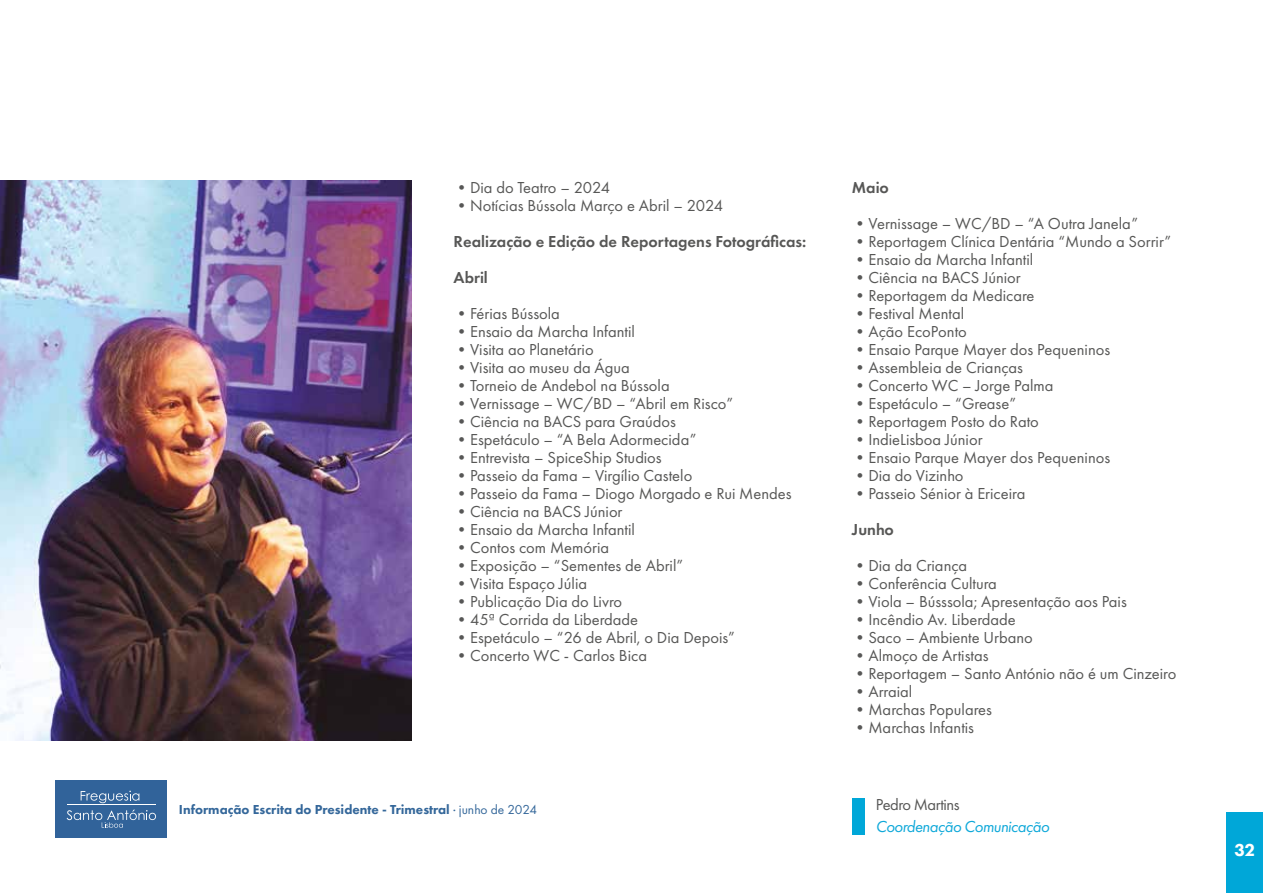
<style>
.page{position:relative;width:1263px;height:893px;background:#fff}
.page>*{position:absolute;margin:0;border:0;box-sizing:border-box;transform-origin:0 0}
.t1{font:800 18px "Futura PT";color:#fff}
.t2{font:16.5px "Futura PT";color:#575756}
.t3{font:600 16.5px/36px "Futura PT";color:#575756}
.t4{font:italic 16.5px "Futura PT";letter-spacing:-.03em;color:#0ea8d9}
.t5{font:16.5px "Futura PT";letter-spacing:-.03em;color:#575756}
.t6{font:800 13.5px "Futura PT";color:#34679a}
.s1{font-weight:400}
</style>
<div class="page">
<img style="left:0;top:181px;width:411px;height:560px">
<div style="left:1227px;top:812px;width:36px;height:81px;background:#00a7d8"></div>
<div style="left:55px;top:781px;width:112px;height:57px;background:#31639a"></div>
<svg style="left:81px;top:791px;width:58px;height:12px"></svg>
<svg style="left:67px;top:810px;width:89px;height:18px"></svg>
<hr style="left:67px;top:805px;width:89px;height:1px;background:#fff">
<div style="left:852px;top:799px;width:13px;height:36px;background:#00a7d8"></div>
<p class="t2" style="left:454px;top:178px;width:158px">•Dia do Teatro – 2024</p>
<p class="t2" style="left:454px;top:196px;width:271px">•Notícias Bússola Março e Abril – 2024</p>
<p class="t3" style="left:454px;top:224px;width:354px">Realização e Edição de Reportagens Fotográficas:<br>Abril</p>
<p class="t2" style="left:454px;top:304px;width:108px">•Férias Bússola</p>
<p class="t2" style="left:454px;top:322px;width:183px">•Ensaio da Marcha Infantil</p>
<p class="t2" style="left:454px;top:340px;width:142px">•Visita ao Planetário</p>
<p class="t2" style="left:454px;top:358px;width:178px">•Visita ao museu da Água</p>
<p class="t2" style="left:454px;top:376px;width:218px">•Torneio de Andebol na Bússola</p>
<p class="t2" style="left:454px;top:394px;width:281px">•Vernissage – WC/BD – “Abril em Risco”</p>
<p class="t2" style="left:454px;top:412px;width:224px">•Ciência na BACS para Graúdos</p>
<p class="t2" style="left:454px;top:430px;width:244px">•Espetáculo – “A Bela Adormecida”</p>
<p class="t2" style="left:454px;top:448px;width:210px">•Entrevista – SpiceShip Studios</p>
<p class="t2" style="left:454px;top:466px;width:240px">•Passeio da Fama – Virgílio Castelo</p>
<p class="t2" style="left:454px;top:484px;width:340px">•Passeio da Fama – Diogo Morgado e Rui Mendes</p>
<p class="t2" style="left:454px;top:502px;width:170px">•Ciência na BACS Júnior</p>
<p class="t2" style="left:454px;top:520px;width:183px">•Ensaio da Marcha Infantil</p>
<p class="t2" style="left:454px;top:538px;width:157px">•Contos com Memória</p>
<p class="t2" style="left:454px;top:556px;width:231px">•Exposição – “Sementes de Abril”</p>
<p class="t2" style="left:454px;top:574px;width:135px">•Visita Espaço Júlia</p>
<p class="t2" style="left:454px;top:592px;width:170px">•Publicação Dia do Livro</p>
<p class="t2" style="left:454px;top:610px;width:186px">•45ª Corrida da Liberdade</p>
<p class="t2" style="left:454px;top:628px;width:283px">•Espetáculo – “26 de Abril, o Dia Depois”</p>
<p class="t2" style="left:454px;top:646px;width:195px">•Concerto WC - Carlos Bica</p>
<p class="t6" style="left:179px;top:801px;width:360px">Informação Escrita do Presidente - Trimestral <span class="s1">· junho de 2024</span></p>
<p class="t3" style="left:852px;top:170px;width:39px">Maio</p>
<p class="t2" style="left:852px;top:214px;width:288px">•Vernissage – WC/BD – “A Outra Janela”</p>
<p class="t2" style="left:852px;top:232px;width:321px">•Reportagem Clínica Dentária “Mundo a Sorrir”</p>
<p class="t2" style="left:852px;top:250px;width:183px">•Ensaio da Marcha Infantil</p>
<p class="t2" style="left:852px;top:268px;width:170px">•Ciência na BACS Júnior</p>
<p class="t2" style="left:852px;top:286px;width:184px">•Reportagem da Medicare</p>
<p class="t2" style="left:852px;top:304px;width:114px">•Festival Mental</p>
<p class="t2" style="left:852px;top:322px;width:116px">•Ação EcoPonto</p>
<p class="t2" style="left:852px;top:340px;width:260px">•Ensaio Parque Mayer dos Pequeninos</p>
<p class="t2" style="left:852px;top:358px;width:173px">•Assembleia de Crianças</p>
<p class="t2" style="left:852px;top:376px;width:203px">•Concerto WC – Jorge Palma</p>
<p class="t2" style="left:852px;top:394px;width:166px">•Espetáculo – “Grease”</p>
<p class="t2" style="left:852px;top:412px;width:188px">•Reportagem Posto do Rato</p>
<p class="t2" style="left:852px;top:430px;width:132px">•IndieLisboa Júnior</p>
<p class="t2" style="left:852px;top:448px;width:260px">•Ensaio Parque Mayer dos Pequeninos</p>
<p class="t2" style="left:852px;top:466px;width:113px">•Dia do Vizinho</p>
<p class="t2" style="left:852px;top:484px;width:175px">•Passeio Sénior à Ericeira</p>
<p class="t3" style="left:852px;top:512px;width:43px">Junho</p>
<p class="t2" style="left:852px;top:556px;width:117px">•Dia da Criança</p>
<p class="t2" style="left:852px;top:574px;width:147px">•Conferência Cultura</p>
<p class="t2" style="left:852px;top:592px;width:276px">•Viola – Bússsola; Apresentação aos Pais</p>
<p class="t2" style="left:852px;top:610px;width:165px">•Incêndio Av. Liberdade</p>
<p class="t2" style="left:852px;top:628px;width:182px">•Saco – Ambiente Urbano</p>
<p class="t2" style="left:852px;top:646px;width:138px">•Almoço de Artistas</p>
<p class="t2" style="left:852px;top:664px;width:326px">•Reportagem – Santo António não é um Cinzeiro</p>
<p class="t2" style="left:852px;top:682px;width:62px">•Arraial</p>
<p class="t2" style="left:852px;top:700px;width:141px">•Marchas Populares</p>
<p class="t2" style="left:852px;top:718px;width:124px">•Marchas Infantis</p>
<p class="t5" style="left:876px;top:794px;width:85px">Pedro Martins</p>
<p class="t4" style="left:876px;top:817px;width:175px">Coordenação Comunicação</p>
<p class="t1" style="left:1234px;top:839px;width:22px">32</p>
</div>
